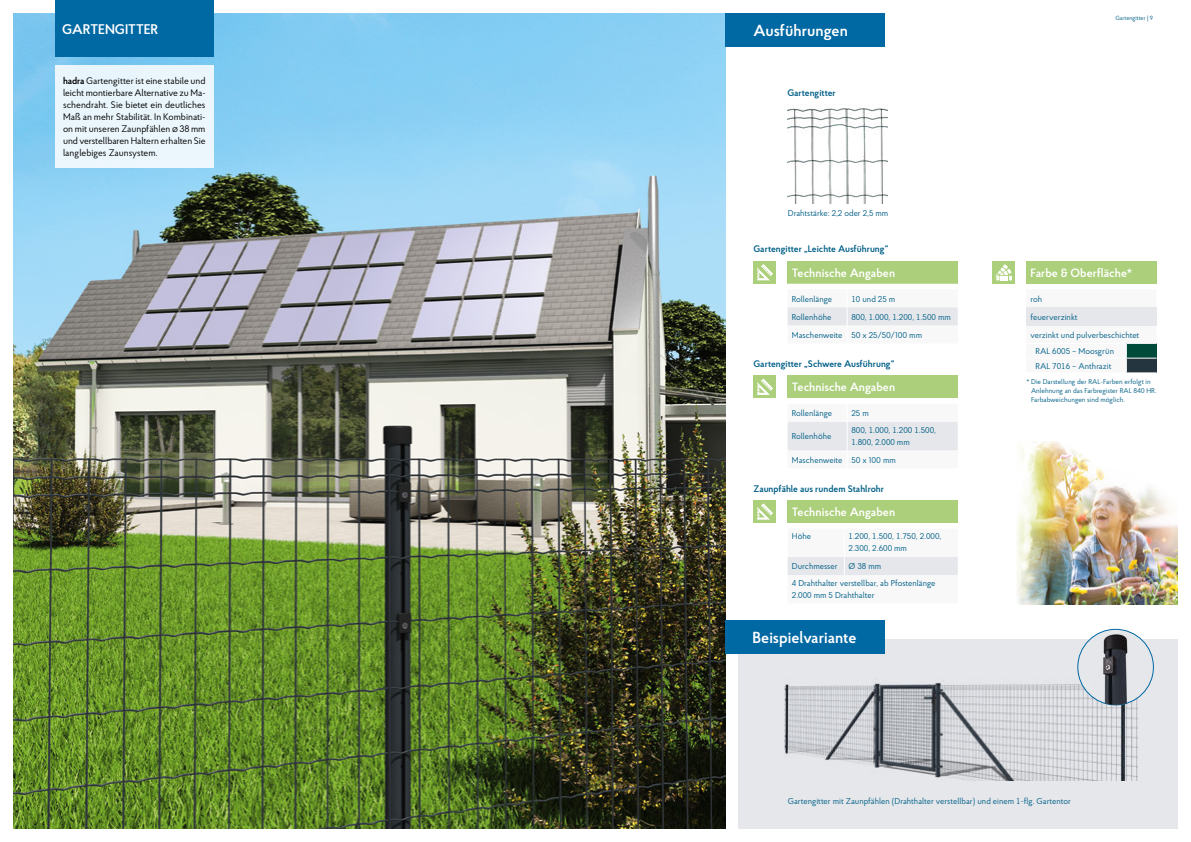
<style>
.page{position:relative;width:1191px;height:842px;background:#fff}
.page>*{position:absolute;margin:0;border:0;box-sizing:border-box;transform-origin:0 0}
.t1{font:600 16px "Proba Pro";color:#fff}
.t2{font:600 14px "Proba Pro";color:#fff}
.t3{font:600 12px "Proba Pro";color:#fff}
.t4{font:9.5px/12px "Proba Pro";letter-spacing:-.01em;color:#000;text-align:justify}
.t5{font:600 9.5px "Proba Pro";color:#005f86}
.t6{font:8.5px/18px "Proba Pro";color:#005f86}
.t7{font:7px/9px "Proba Pro";color:#005f86}
.t8{font:6px "Proba Pro";color:#005f86}
.s1{font-weight:600}
</style>
<div class="page">
<img style="left:13px;top:13px;width:712px;height:815px">
<div style="left:55px;top:66px;width:159px;height:102px;background:#eaf6fc"></div>
<div style="left:753px;top:261px;width:23px;height:23px;background:#accf7b"></div>
<svg style="left:757px;top:264px;width:16px;height:16px"></svg>
<div style="left:787px;top:261px;width:170px;height:23px;background:#accf7b"></div>
<svg style="left:788px;top:307px;width:169px;height:19px;background:#e6e8eb"></svg>
<div style="left:753px;top:376px;width:23px;height:22px;background:#accf7b"></div>
<svg style="left:757px;top:379px;width:16px;height:16px"></svg>
<div style="left:787px;top:376px;width:170px;height:22px;background:#accf7b"></div>
<div style="left:788px;top:422px;width:169px;height:29px;background:#e5e7eb"></div>
<div style="left:753px;top:500px;width:23px;height:23px;background:#accf7b"></div>
<svg style="left:757px;top:503px;width:16px;height:17px"></svg>
<div style="left:787px;top:500px;width:170px;height:23px;background:#accf7b"></div>
<div style="left:787px;top:557px;width:170px;height:18px;background:#e5e7eb"></div>
<div style="left:992px;top:261px;width:23px;height:23px;background:#accf7b"></div>
<svg style="left:996px;top:264px;width:15px;height:16px"></svg>
<div style="left:1026px;top:261px;width:130px;height:23px;background:#accf7b"></div>
<svg style="left:1026px;top:307px;width:130px;height:66px"></svg>
<hr style="left:1026px;top:343px;width:100px;height:1px;background:#fff">
<hr style="left:1126px;top:343px;width:30px;height:1px;background:#fff">
<hr style="left:1026px;top:358px;width:100px;height:1px;background:#fff">
<hr style="left:1126px;top:358px;width:30px;height:1px;background:#fff">
<div style="left:725px;top:13px;width:160px;height:34px;background:#0068a3"></div>
<div style="left:55px;top:0;width:159px;height:57px;background:#0068a3"></div>
<img style="left:788px;top:104px;width:99px;height:100px">
<img style="left:1054px;top:442px;width:123px;height:162px">
<img style="left:1017px;top:441px;width:37px;height:164px">
<div style="left:738px;top:639px;width:439px;height:189px;background:#e5e7eb"></div>
<div style="left:725px;top:620px;width:160px;height:34px;background:#0068a3"></div>
<img style="left:785px;top:673px;width:352px;height:107px">
<div style="left:1077px;top:629px;width:76px;height:76px;background:#e5e7eb;border-radius:50%"></div>
<img style="left:1090px;top:629px;width:50px;height:76px">
<h2 class="t2" style="left:62px;top:22px;width:98px">GARTENGITTER</h2>
<h1 class="t1" style="left:753px;top:22px;width:96px">Ausführungen</h1>
<p class="t4" style="left:63px;top:75px;width:144px"><span class="s1">hadra</span> Gartengitter ist eine stabile und leicht montierbare Alternative zu Ma&shy;schendraht. Sie bietet ein deutliches Maß an mehr Stabilität. In Kombinati&shy;on mit unseren Zaunpfählen Ø 38 mm und verstellbaren Haltern erhalten Sie langlebiges Zaunsystem.</p>
<p class="t5" style="left:787px;top:88px;width:50px">Gartengitter</p>
<p class="t6" style="left:788px;top:205px;width:102px">Drahtstärke: 2,2 oder 2,5 mm</p>
<p class="t5" style="left:753px;top:244px;width:136px">Gartengitter „Leichte Ausführung“</p>
<h3 class="t3" style="left:792px;top:266px;width:105px">Technische Angaben</h3>
<p class="t6" style="left:792px;top:290px;width:42px">Rollenlänge</p>
<p class="t6" style="left:851px;top:290px;width:45px">10 und 25 m</p>
<p class="t6" style="left:792px;top:308px;width:41px">Rollenhöhe</p>
<p class="t6" style="left:792px;top:308px;width:161px;text-indent:60px">800, 1.000, 1.200, 1.500 mm<br>Maschenweite 50 x 25/50/100 mm</p>
<p class="t5" style="left:753px;top:359px;width:142px">Gartengitter „Schwere Ausführung“</p>
<h3 class="t3" style="left:792px;top:381px;width:105px">Technische Angaben</h3>
<p class="t6" style="left:792px;top:405px;width:42px">Rollenlänge</p>
<p class="t6" style="left:851px;top:405px;width:19px">25 m</p>
<p class="t6" style="left:792px;top:428px;width:41px">Rollenhöhe</p>
<p class="t6" style="left:851px;top:425px;width:86px;line-height:12px">800, 1.000, 1.200 1.500,<br>1.800, 2.000 mm</p>
<p class="t6" style="left:792px;top:451px;width:106px">Maschenweite 50 x 100 mm</p>
<p class="t5" style="left:753px;top:484px;width:132px">Zaunpfähle aus rundem Stahlrohr</p>
<h3 class="t3" style="left:792px;top:506px;width:105px">Technische Angaben</h3>
<p class="t6" style="left:792px;top:528px;width:21px">Höhe</p>
<p class="t6" style="left:848px;top:531px;width:94px;line-height:12px">1.200, 1.500, 1.750, 2.000,<br>2.300, 2.600 mm</p>
<p class="t6" style="left:792px;top:558px;width:47px">Durchmesser</p>
<p class="t6" style="left:792px;top:558px;width:145px;line-height:17.2px;text-align:center">Ø 38 mm<br>4 Drahthalter verstellbar, ab Pfostenlänge</p>
<p class="t6" style="left:792px;top:587px;width:84px">2.000 mm 5 Drahthalter</p>
<h1 class="t1" style="left:752px;top:629px;width:105px">Beispielvariante</h1>
<p class="t8" style="left:1115px;top:15px;width:39px">Gartengitter | 9</p>
<h3 class="t3" style="left:1030px;top:266px;width:103px">Farbe &amp; Oberfläche*</h3>
<p class="t6" style="left:1030px;top:290px;width:110px">roh<br>feuerverzinkt<br>verzinkt und pulverbeschichtet</p>
<p class="t6" style="left:1035px;top:344px;width:80px;line-height:14.7px">RAL 6005 – Moosgrün<br>RAL 7016 – Anthrazit</p>
<p class="t7" style="left:1031px;top:378px;width:127px;text-indent:-5px">* Die Darstellung der RAL-Farben erfolgt in<br>Anlehnung an das Farbregister RAL 840 HR.<br>Farbabweichungen sind möglich.</p>
<p class="t6" style="left:787px;top:793px;width:285px">Gartengitter mit Zaunpfählen (Drahthalter verstellbar) und einem 1-flg. Gartentor</p>
</div>
